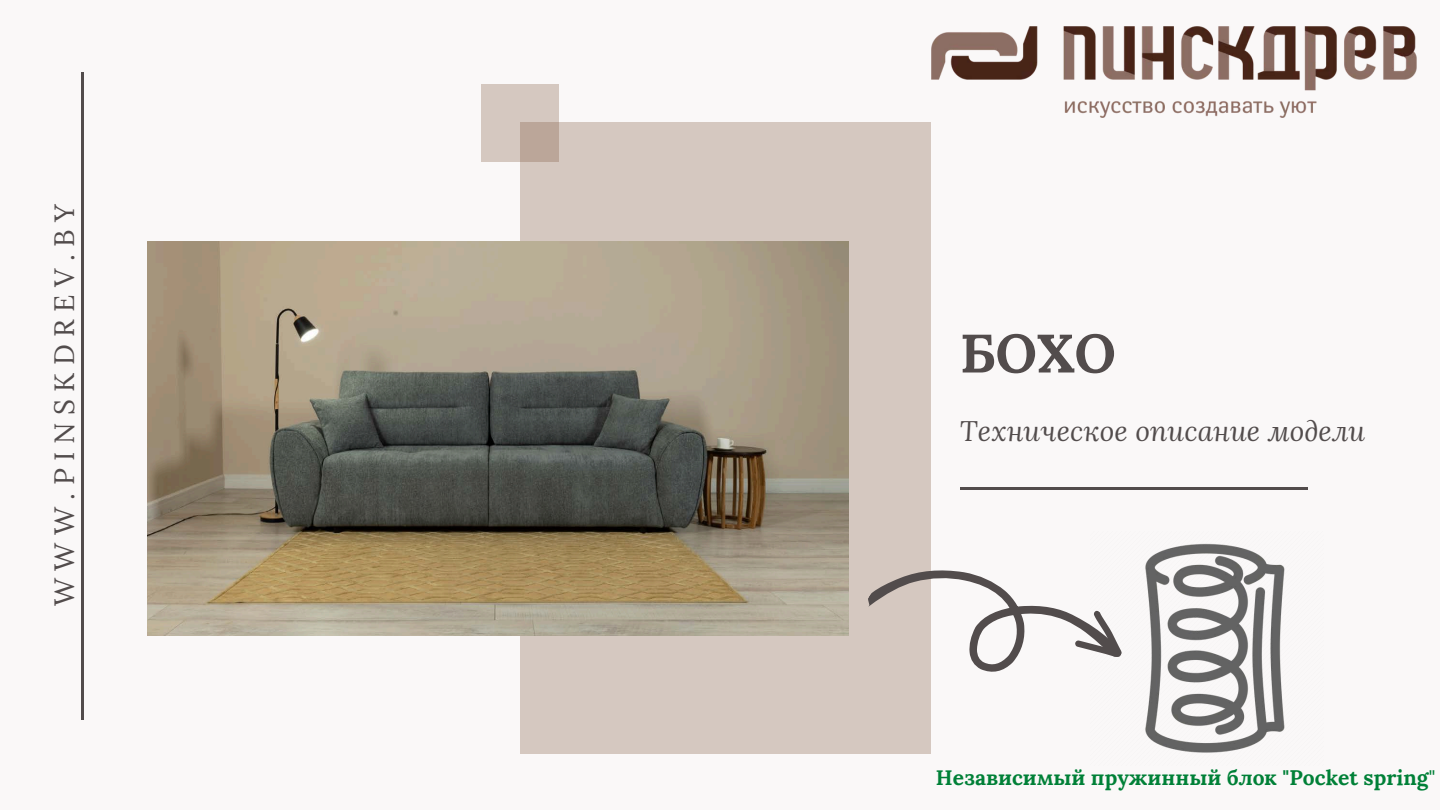
<style>
.page{position:relative;width:1440px;height:810px;background:#faf8f8}
.page>*{position:absolute;margin:0;border:0;box-sizing:border-box;transform-origin:0 0}
.t1{font:700 54px "Lora";color:#524c4c}
.t2{font:italic 28px "Lora";letter-spacing:.005em;color:#524c4c}
.t3{font:28px "Lora";letter-spacing:.27em;color:#524c4c}
.t4{font:700 21px "Lora";color:#008037}
.s1{font-weight:400}
</style>
<div class="page">
<div style="left:520px;top:123px;width:411px;height:631px;background:#d5c8c0"></div>
<svg style="left:481px;top:84px;width:78px;height:78px;background:#cebfb6"></svg>
<hr style="left:81px;top:72px;width:3px;height:648px;background:#524c4c">
<hr style="left:960px;top:487px;width:347px;height:2px;background:#524c4c">
<img style="left:932px;top:26px;width:484px;height:91px">
<img style="left:1145px;top:543px;width:140px;height:210px">
<svg style="left:868px;top:570px;width:206px;height:102px"></svg>
<svg style="left:1074px;top:610px;width:48px;height:47px"></svg>
<img style="left:147px;top:241px;width:701px;height:395px">
<p class="t3" style="left:46px;top:606px;width:404px;rotate:-90deg">WWW.PINSKDREV.BY</p>
<h2 class="t1" style="left:960px;top:318px;width:158px">БОХО</h2>
<p class="t2" style="left:960px;top:412px;width:407px">Техническое описание модели</p>
<p class="t4" style="left:936px;top:763px;width:501px">Независимый пружинный блок "Pocket spring<span class="s1">"</span></p>
</div>
